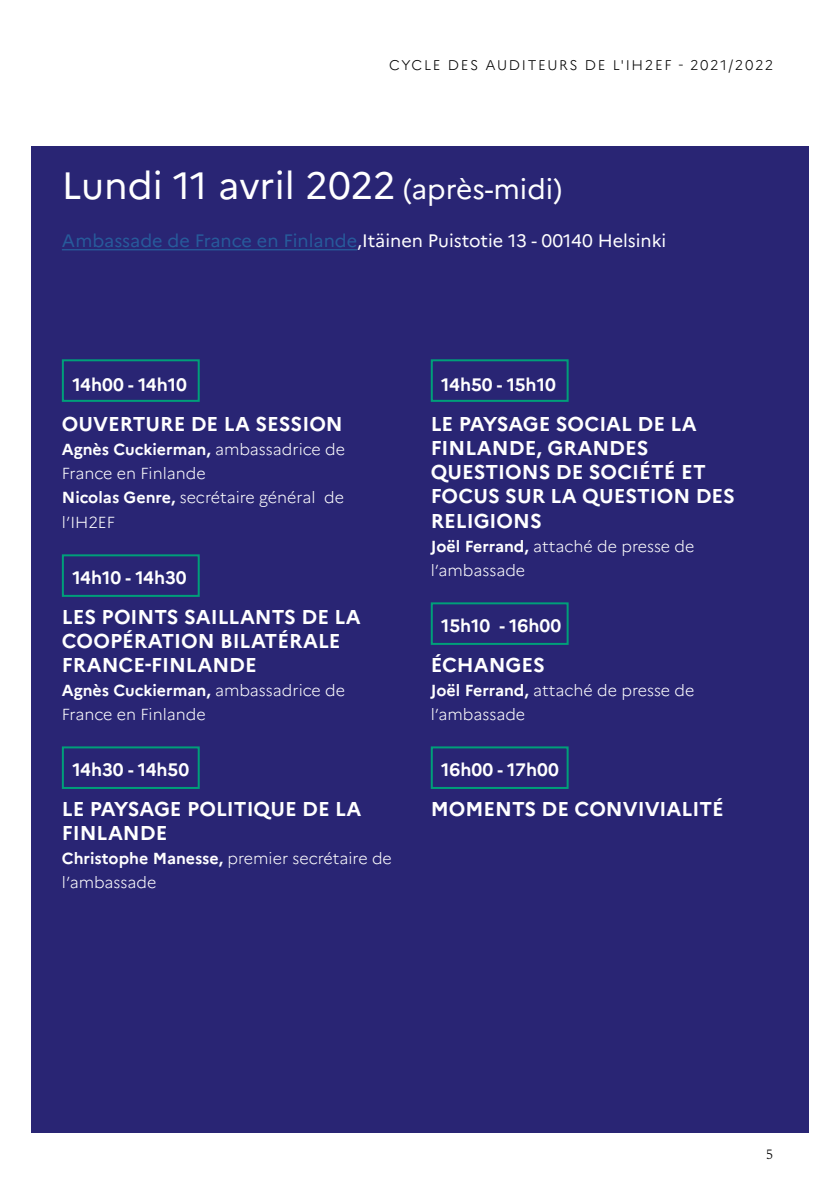
<style>
.page{position:relative;width:840px;height:1191px;background:#fff}
.page>*{position:absolute;margin:0;border:0;box-sizing:border-box;transform-origin:0 0}
.t1{font:38px "Marianne";color:#fff}
.t2{font:700 20px/24px "Marianne";color:#fff}
.t3{font:700 18px "Marianne";color:#fff}
.t4{font:18px "Marianne";color:#fff}
.t5{font:300 16px/24px "Marianne";color:#fff}
.t6{font:300 14px "Marianne";letter-spacing:.12em;color:#000}
.t7{font:300 14px "Spectral";color:#000}
.s1{font-size:28px}
.s2{color:#275b9b}
.s3{font-weight:700}
</style>
<div class="page">
<div style="left:31px;top:146px;width:777px;height:987px;background:#292574"></div>
<hr style="left:62px;top:249px;width:295px;height:1px;background:#275b9b">
<div style="left:62px;top:359px;width:137px;height:43px;border:2px solid #009f79"></div>
<div style="left:62px;top:554px;width:137px;height:43px;border:2px solid #009f79"></div>
<div style="left:62px;top:746px;width:137px;height:43px;border:2px solid #009f79"></div>
<div style="left:430px;top:359px;width:138px;height:43px;border:2px solid #009f79"></div>
<div style="left:430px;top:602px;width:138px;height:43px;border:2px solid #009f79"></div>
<div style="left:430px;top:746px;width:138px;height:43px;border:2px solid #009f79"></div>
<p class="t6" style="left:389px;top:56px;width:385px">CYCLE DES AUDITEURS DE L'IH2EF - 2021/2022</p>
<h1 class="t1" style="left:62px;top:163px;width:501px">Lundi 11 avril 2022 <span class="s1">(après-midi)</span></h1>
<p class="t4" style="left:62px;top:230px;width:605px"><span class="s2">Ambassade de France en Finlande</span>,Itäinen Puistotie 13 - 00140 Helsinki</p>
<p class="t3" style="left:72px;top:374px;width:116px">14h00 - 14h10</p>
<p class="t2" style="left:62px;top:412px;width:282px">OUVERTURE DE LA SESSION</p>
<p class="t5" style="left:62px;top:438px;width:284px"><span class="s3">Agnès Cuckierman,</span> ambassadrice de<br>France en Finlande<br><span class="s3">Nicolas Genre,</span> secrétaire général de l’IH2EF</p>
<p class="t3" style="left:72px;top:566px;width:116px">14h10 - 14h30</p>
<p class="t2" style="left:62px;top:604px;width:300px">LES POINTS SAILLANTS DE LA<br>COOPÉRATION BILATÉRALE<br>FRANCE-FINLANDE</p>
<p class="t5" style="left:62px;top:678px;width:284px"><span class="s3">Agnès Cuckierman,</span> ambassadrice de<br>France en Finlande</p>
<p class="t3" style="left:72px;top:758px;width:118px">14h30 - 14h50</p>
<p class="t2" style="left:62px;top:796px;width:301px">LE PAYSAGE POLITIQUE DE LA<br>FINLANDE</p>
<p class="t5" style="left:62px;top:846px;width:331px"><span class="s3">Christophe Manesse,</span> premier secrétaire de l’ambassade</p>
<p class="t3" style="left:441px;top:374px;width:116px">14h50 - 15h10</p>
<p class="t2" style="left:430px;top:412px;width:305px">LE PAYSAGE SOCIAL DE LA<br>FINLANDE, GRANDES<br>QUESTIONS DE SOCIÉTÉ ET<br>FOCUS SUR LA QUESTION DES<br>RELIGIONS</p>
<p class="t5" style="left:430px;top:534px;width:265px"><span class="s3">Joël Ferrand,</span> attaché de presse de l’ambassade</p>
<p class="t3" style="left:441px;top:614px;width:121px">15h10 - 16h00</p>
<p class="t2" style="left:430px;top:652px;width:116px">ÉCHANGES</p>
<p class="t5" style="left:430px;top:678px;width:265px"><span class="s3">Joël Ferrand,</span> attaché de presse de l’ambassade</p>
<p class="t3" style="left:441px;top:758px;width:119px">16h00 - 17h00</p>
<p class="t2" style="left:430px;top:796px;width:294px">MOMENTS DE CONVIVIALITÉ</p>
<p class="t7" style="left:765px;top:1143px;width:8px">5</p>
</div>
